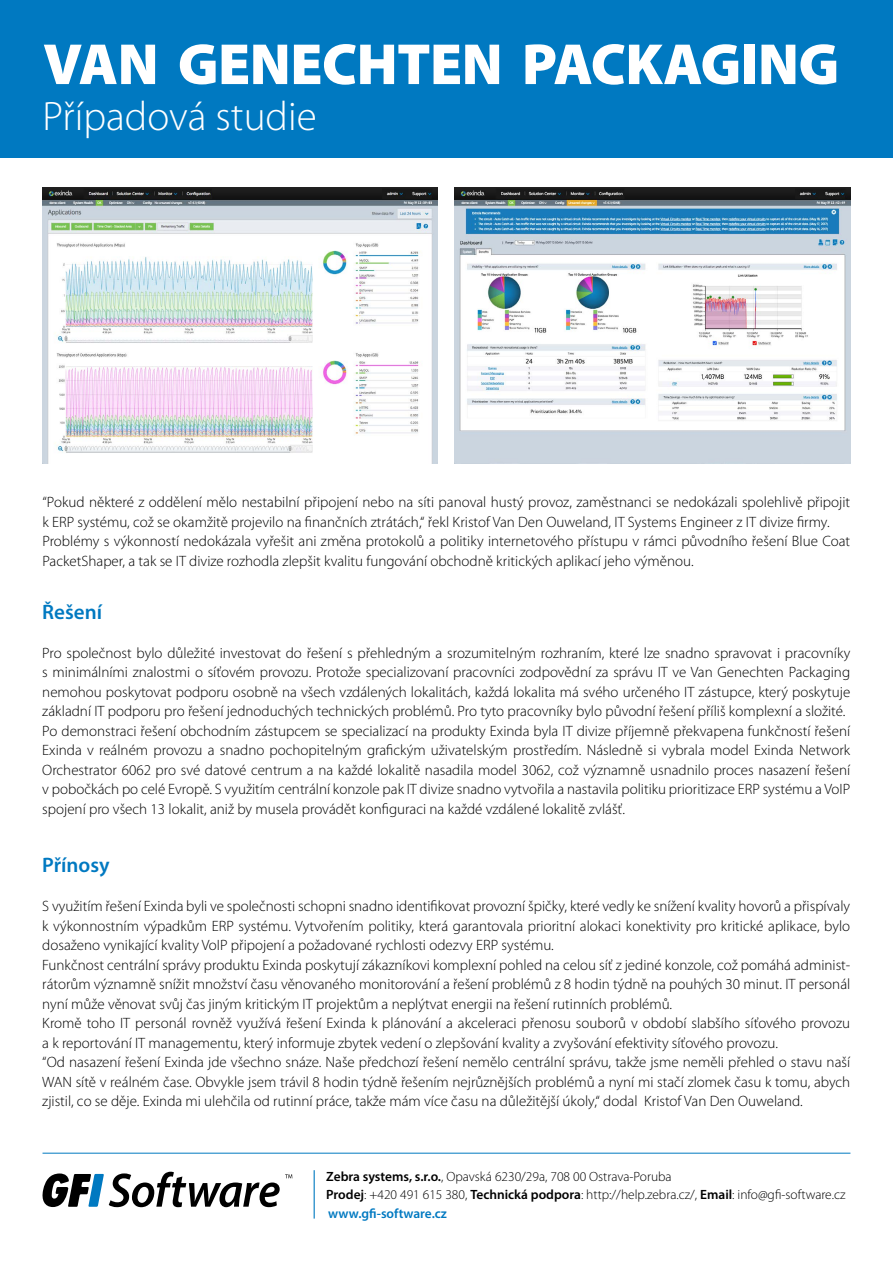
<style>
.page{position:relative;width:893px;height:1263px;background:#fff}
.page>*{position:absolute;margin:0;border:0;box-sizing:border-box;transform-origin:0 0}
.t1{font:900 58.5px "Myriad Pro";letter-spacing:-.01em;color:#fff}
.t2{font:300 41.25px "Myriad Pro";color:#fff}
.t3{font:600 21px "Myriad Pro";color:#0079c1}
.t4{font:300 15px/19.5px "Myriad Pro";color:#000}
.t5{font:300 13.5px/18.5px "Myriad Pro";color:#000}
.s1{font-weight:600}
.s2{font-weight:600;color:#0079c1}
</style>
<div class="page">
<hr style="left:314px;top:1170px;width:1px;height:48px;background:#0079c1">
<svg style="left:42px;top:1172px;width:250px;height:35px"></svg>
<hr style="left:43px;top:1153px;width:807px;height:1px;background:#0079c1">
<img style="left:42px;top:188px;width:396px;height:276px">
<img style="left:455px;top:188px;width:395px;height:276px">
<div style="left:0;top:0;width:893px;height:157px;background:#0079c1"></div>
<h1 class="t1" style="left:43px;top:25px;width:798px">VAN GENECHTEN PACKAGING</h1>
<h2 class="t2" style="left:43px;top:94px;width:276px">Případová studie</h2>
<p class="t4" style="left:43px;top:493px;width:809px">“Pokud některé z oddělení mělo nestabilní připojení nebo na síti panoval hustý provoz, zaměstnanci se nedokázali spolehlivě připojit k ERP systému, což se okamžitě projevilo na finančních ztrátách,“ řekl Kristof Van Den Ouweland, IT Systems Engineer z IT divize firmy.<br>Problémy s výkonností nedokázala vyřešit ani změna protokolů a politiky internetového přístupu v rámci původního řešení Blue Coat PacketShaper, a tak se IT divize rozhodla zlepšit kvalitu fungování obchodně kritických aplikací jeho výměnou.</p>
<h3 class="t3" style="left:42px;top:598px;width:61px">Řešení</h3>
<p class="t4" style="left:42px;top:643px;width:809px">Pro společnost bylo důležité investovat do řešení s přehledným a srozumitelným rozhraním, které lze snadno spravovat i pracovníky s minimálními znalostmi o síťovém provozu. Protože specializovaní pracovníci zodpovědní za správu IT ve Van Genechten Packaging nemohou poskytovat podporu osobně na všech vzdálených lokalitách, každá lokalita má svého určeného IT zástupce, který poskytuje základní IT podporu pro řešení jednoduchých technických problémů. Pro tyto pracovníky bylo původní řešení příliš komplexní a složité.<br>Po demonstraci řešení obchodním zástupcem se specializací na produkty Exinda byla IT divize příjemně překvapena funkčností řešení Exinda v reálném provozu a snadno pochopitelným grafickým uživatelským prostředím. Následně si vybrala model Exinda Network Orchestrator 6062 pro své datové centrum a na každé lokalitě nasadila model 3062, což významně usnadnilo proces nasazení řešení v pobočkách po celé Evropě. S využitím centrální konzole pak IT divize snadno vytvořila a nastavila politiku prioritizace ERP systému a VoIP spojení pro všech 13 lokalit, aniž by musela provádět konfiguraci na každé vzdálené lokalitě zvlášť.</p>
<h3 class="t3" style="left:42px;top:852px;width:69px">Přínosy</h3>
<p class="t4" style="left:42px;top:897px;width:809px">S využitím řešení Exinda byli ve společnosti schopni snadno identifikovat provozní špičky, které vedly ke snížení kvality hovorů a přispívaly k výkonnostním výpadkům ERP systému. Vytvořením politiky, která garantovala prioritní alokaci konektivity pro kritické aplikace, bylo dosaženo vynikající kvality VoIP připojení a požadované rychlosti odezvy ERP systému.<br>Funkčnost centrální správy produktu Exinda poskytují zákazníkovi komplexní pohled na celou síť z jediné konzole, což pomáhá administ&shy;rátorům významně snížit množství času věnovaného monitorování a řešení problémů z 8 hodin týdně na pouhých 30 minut. IT personál nyní může věnovat svůj čas jiným kritickým IT projektům a neplýtvat energii na řešení rutinních problémů.<br>Kromě toho IT personál rovněž využívá řešení Exinda k plánování a akceleraci přenosu souborů v období slabšího síťového provozu a k reportování IT managementu, který informuje zbytek vedení o zlepšování kvality a zvyšování efektivity síťového provozu.<br>“Od nasazení řešení Exinda jde všechno snáze. Naše předchozí řešení nemělo centrální správu, takže jsme neměli přehled o stavu naší WAN sítě v reálném čase. Obvykle jsem trávil 8 hodin týdně řešením nejrůznějších problémů a nyní mi stačí zlomek času k tomu, abych zjistil, co se děje. Exinda mi ulehčila od rutinní práce, takže mám více času na důležitější úkoly,“ dodal Kristof Van Den Ouweland.</p>
<p class="t5" style="left:326px;top:1168px;width:521px"><span class="s1">Zebra systems, s.r.o.</span>, Opavská 6230/29a, 708 00 Ostrava-Poruba<br><span class="s1">Prodej</span>: +420 491 615 380, <span class="s1">Technická podpora</span>: http://help.zebra.cz/, <span class="s1">Email</span>: info@gfi-software.cz <span class="s2">www.gfi-software.cz</span></p>
</div>
